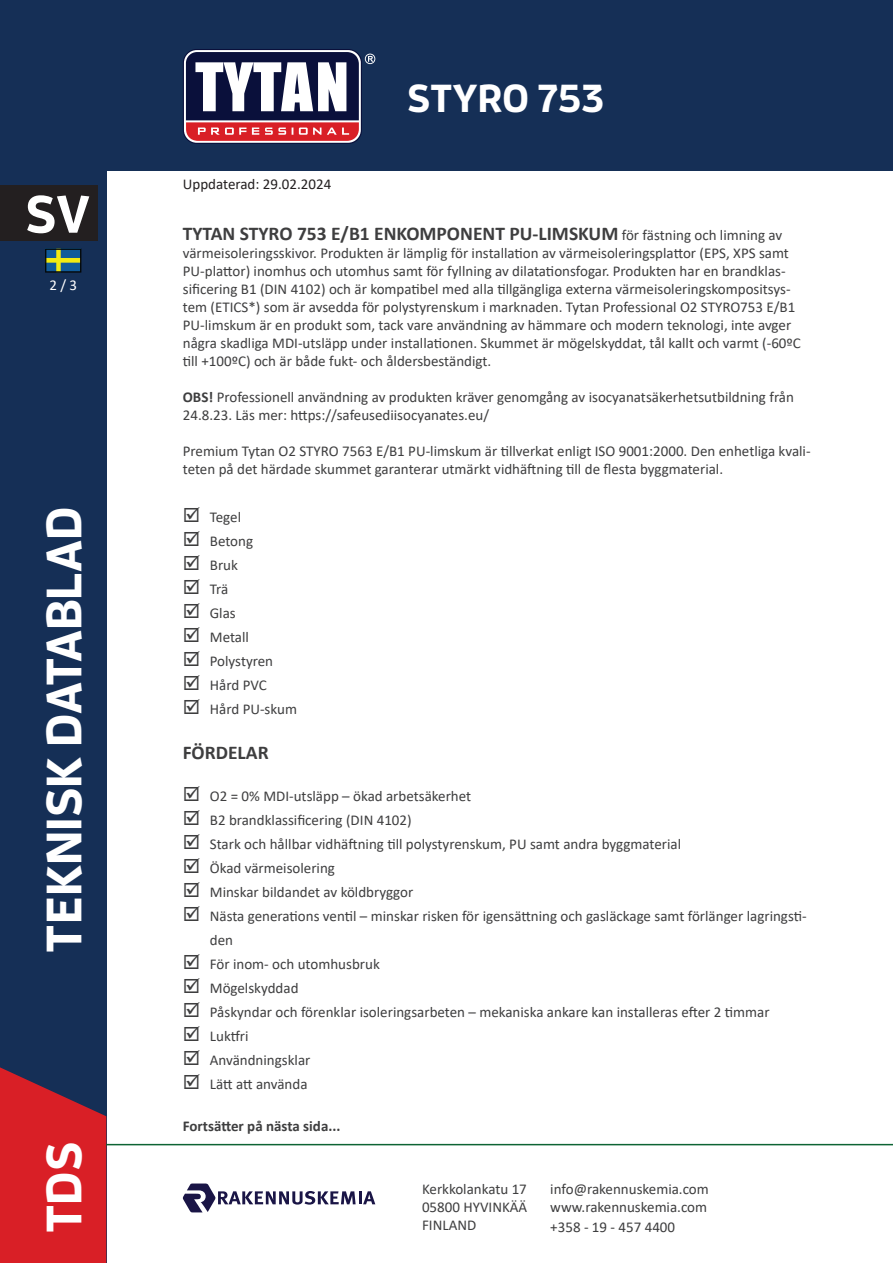
<style>
.page{position:relative;width:893px;height:1263px;background:#fff}
.page>*{position:absolute;margin:0;border:0;box-sizing:border-box;transform-origin:0 0}
.t1{font:700 52.5px "Enzo OT";color:#fff}
.t2{font:700 49.5px "Enzo OT";color:#fff}
.t3{font:700 39px "Enzo OT";color:#fff}
.t4{font:700 19.5px "Calibri";color:#3e3e3f}
.t5{font:15px/24px "Calibri";color:#3e3e3f}
.t6{font:700 15px "Calibri";color:#3e3e3f}
.t7{font:15px "Calibri";color:#231f20}
.t8{font:15px "Calibri";color:#fff}
.s1{font-weight:400;font-size:15px}
.s2{font-weight:700}
</style>
<div class="page">
<div style="left:0;top:0;width:893px;height:170px;background:#152f56"></div>
<div style="left:0;top:170px;width:106px;height:1093px;background:#152f56"></div>
<svg style="left:0;top:1067px;width:106px;height:196px;background:#c0212c"></svg>
<hr style="left:106px;top:1144px;width:787px;height:1px;background:#0d6434">
<div style="left:0;top:186px;width:98px;height:55px;background:#231f20"></div>
<svg style="left:183px;top:49px;width:179px;height:95px"></svg>
<div style="left:184px;top:50px;width:177px;height:93px;background:#fff;border-radius:13px"></div>
<svg style="left:365px;top:54px;width:10px;height:10px"></svg>
<svg style="left:186px;top:52px;width:173px;height:89px"></svg>
<svg style="left:182px;top:1183px;width:193px;height:29px"></svg>
<svg style="left:45px;top:249px;width:36px;height:24px"></svg>
<h1 class="t1" style="left:25px;top:181px;width:66px">SV</h1>
<p class="t8" style="left:49px;top:275px;width:29px">2 / 3</p>
<h2 class="t2" style="left:33px;top:952px;width:448px;rotate:-90deg">TEKNISK DATABLAD</h2>
<h2 class="t2" style="left:33px;top:1233px;width:93px;rotate:-90deg">TDS</h2>
<p class="t7" style="left:183px;top:173px;width:150px">Uppdaterad: 29.02.2024</p>
<h3 class="t3" style="left:407px;top:73px;width:198px">STYRO 753</h3>
<h3 class="t4" style="left:183px;top:220px;width:601px">TYTAN STYRO 753 E/B1 ENKOMPONENT PU-LIMSKUM <span class="s1">för fästning och limning av</span></h3>
<p class="t5" style="left:183px;top:244px;width:620px;line-height:18px">värmeisoleringsskivor. Produkten är lämplig för installation av värmeisoleringsplattor (EPS, XPS samt PU-plattor) inomhus och utomhus samt för fyllning av dilatationsfogar. Produkten har en brandklas&shy;sificering B1 (DIN 4102) och är kompatibel med alla tillgängliga externa värmeisoleringskompositsys&shy;tem (ETICS*) som är avsedda för polystyrenskum i marknaden. Tytan Professional O2 STYRO753 E/B1<br>PU-limskum är en produkt som, tack vare användning av hämmare och modern teknologi, inte avger några skadliga MDI-utsläpp under installationen. Skummet är mögelskyddat, tål kallt och varmt (-60ºC till +100ºC) och är både fukt- och åldersbeständigt.</p>
<p class="t5" style="left:183px;top:388px;width:613px;line-height:18px"><span class="s2">OBS!</span> Professionell användning av produkten kräver genomgång av isocyanatsäkerhetsutbildning från<br>24.8.23. Läs mer: https://safeusediisocyanates.eu/</p>
<p class="t5" style="left:183px;top:442px;width:629px;line-height:18px">Premium Tytan O2 STYRO 7563 E/B1 PU-limskum är tillverkat enligt ISO 9001:2000. Den enhetliga kvali&shy;teten på det härdade skummet garanterar utmärkt vidhäftning till de flesta byggmaterial.</p>
<p class="t5" style="left:210px;top:505px;width:89px">Tegel<br>Betong<br>Bruk<br>Trä<br>Glas<br>Metall<br>Polystyren<br>Hård PVC<br>Hård PU-skum</p>
<h3 class="t4" style="left:183px;top:739px;width:87px">FÖRDELAR</h3>
<p class="t5" style="left:210px;top:784px;width:598px">O2 = 0% MDI-utsläpp – ökad arbetsäkerhet<br>B2 brandklassificering (DIN 4102)<br>Stark och hållbar vidhäftning till polystyrenskum, PU samt andra byggmaterial<br>Ökad värmeisolering<br>Minskar bildandet av köldbryggor<br>Nästa generations ventil – minskar risken för igensättning och gasläckage samt förlänger lagringsti&shy;den<br>För inom- och utomhusbruk<br>Mögelskyddad<br>Påskyndar och förenklar isoleringsarbeten – mekaniska ankare kan installeras efter 2 timmar Luktfri<br>Användningsklar<br>Lätt att använda</p>
<p class="t6" style="left:183px;top:1115px;width:159px">Fortsätter på nästa sida...</p>
<p class="t5" style="left:422px;top:1180px;width:107px;line-height:18px;text-align:justify">Kerkkolankatu 17<br>05800 HYVINKÄÄ FINLAND</p>
<p class="t5" style="left:550px;top:1180px;width:160px;line-height:18.6px;text-align:justify">info@rakennuskemia.com www.rakennuskemia.com +358 - 19 - 457 4400</p>
</div>
